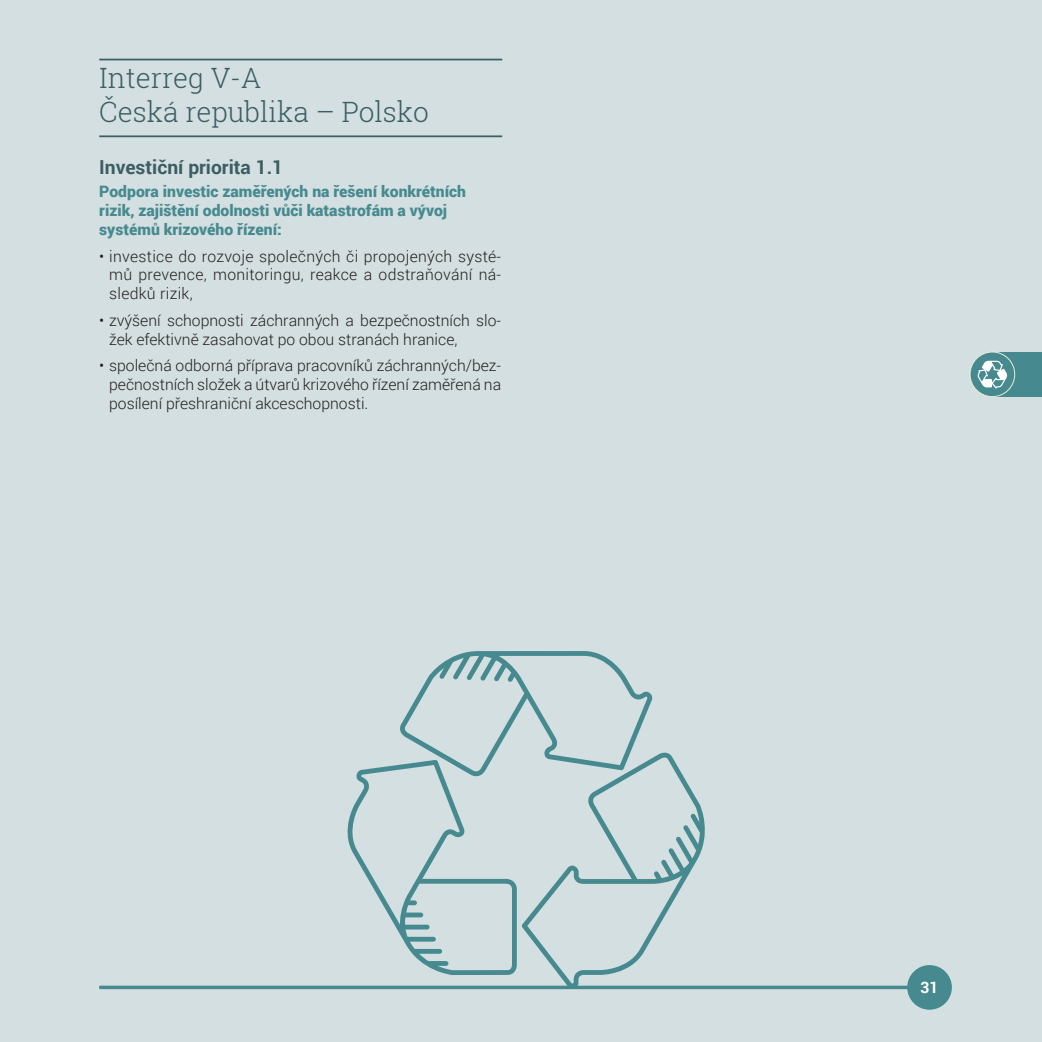
<style>
.page{position:relative;width:1042px;height:1042px;background:#d4dfe1}
.page>*{position:absolute;margin:0;border:0;box-sizing:border-box;transform-origin:0 0}
.t1{font:300 28px/33.6px "Roboto Slab";color:#3b5e63}
.t2{font:700 19.25px "Roboto";color:#3b5e63}
.t3{font:300 15.75px/18.9px "Roboto";color:#231f20;text-align:justify}
.t4{font:900 15.75px/18.9px "Roboto";color:#468a8f}
.t5{font:700 15.75px "Roboto";color:#fff}
</style>
<div class="page">
<div style="left:907px;top:965px;width:45px;height:44px;background:#468a8f;border-radius:50%"></div>
<svg style="left:99px;top:985px;width:809px;height:4px;background:#5b979b"></svg>
<div style="left:992px;top:352px;width:50px;height:45px;background:#468a8f"></div>
<div style="left:970px;top:352px;width:44px;height:45px;background:#468a8f;border-radius:50%"></div>
<div style="left:969px;top:351px;width:46px;height:46px;border:1px solid #e8eed8;border-radius:50%"></div>
<svg style="left:977px;top:361px;width:30px;height:27px"></svg>
<svg style="left:522px;top:752px;width:191px;height:236px"></svg>
<svg style="left:347px;top:651px;width:305px;height:324px"></svg>
<hr style="left:99px;top:59px;width:403px;height:1px;background:#3b5e63">
<hr style="left:99px;top:135px;width:403px;height:2px;background:#3b5e63">
<h1 class="t1" style="left:99px;top:60px;width:331px">Interreg V-A<br>Česká republika – Polsko</h1>
<p class="t2" style="left:99px;top:153px;width:186px">Investiční priorita 1.1</p>
<p class="t4" style="left:99px;top:182px;width:368px">Podpora investic zaměřených na řešení konkrétních rizik, zajištění odolnosti vůči katastrofám a vývoj systémů krizového řízení:</p>
<p class="t3" style="left:109px;top:246px;width:393px;text-indent:-10px">• investice do rozvoje společných či propojených systé&shy;mů prevence, monitoringu, reakce a odstraňování ná&shy;sledků rizik,</p>
<p class="t3" style="left:109px;top:310px;width:393px;text-indent:-10px">• zvýšení schopnosti záchranných a bezpečnostních slo&shy;žek efektivně zasahovat po obou stranách hranice,</p>
<p class="t3" style="left:109px;top:355px;width:393px;text-indent:-10px">• společná odborná příprava pracovníků záchranných/bez&shy;pečnostních složek a útvarů krizového řízení zaměřená na posílení přeshraniční akceschopnosti.</p>
<p class="t5" style="left:920px;top:976px;width:20px">31</p>
</div>
